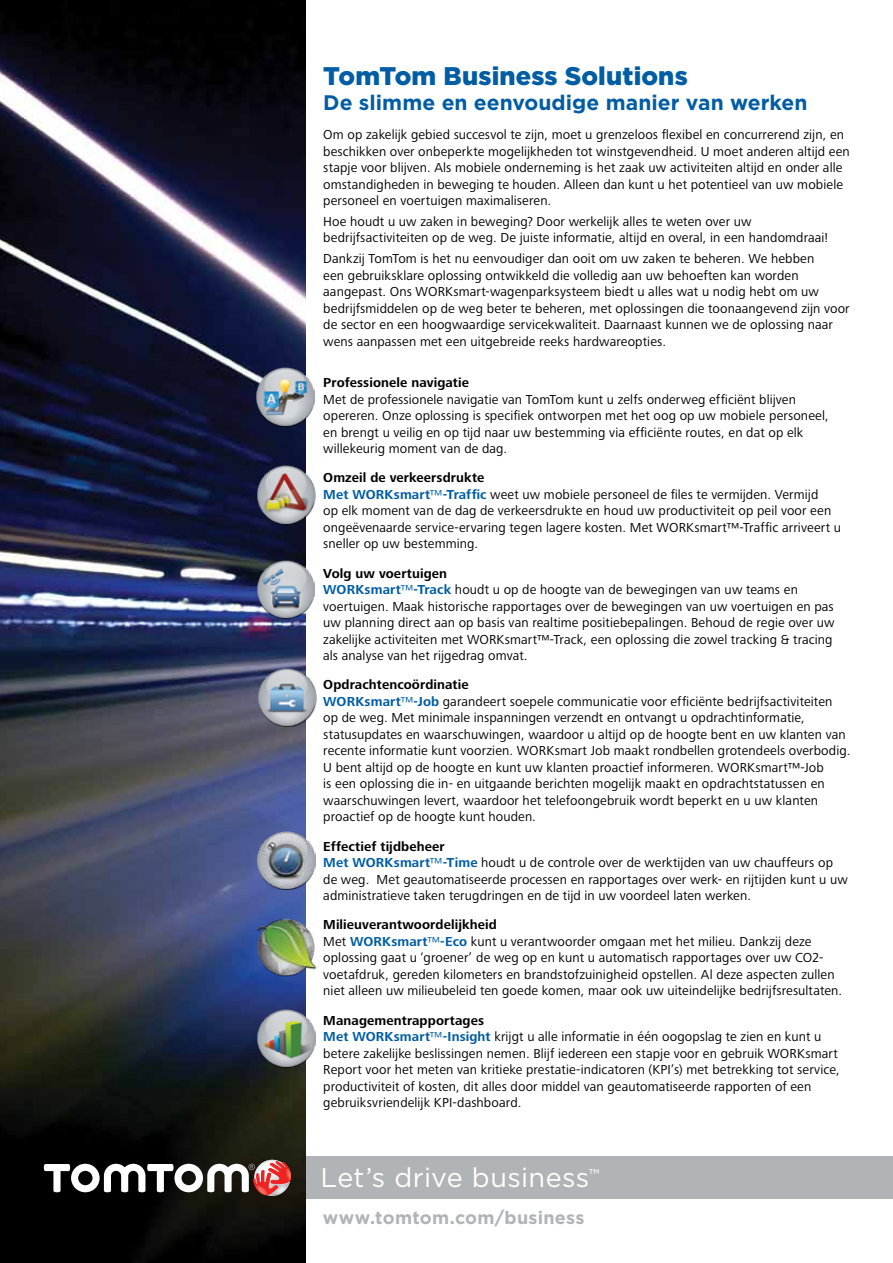
<style>
.page{position:relative;width:893px;height:1263px;background:#fff}
.page>*{position:absolute;margin:0;border:0;box-sizing:border-box;transform-origin:0 0}
.t1{font:27px "Gotham";letter-spacing:.01em;color:#fff}
.t2{font:900 25.5px "Gotham";letter-spacing:.005em;color:#005da4}
.t3{font:700 21px "Gotham";color:#005da4}
.t4{font:700 18px "Gotham";letter-spacing:.015em;color:#b1b4b6}
.t5{font:13.5px/16.5px "Frutiger Next Pro";letter-spacing:.01em;color:#000}
.t6{font:700 13.5px "Frutiger Next Pro";letter-spacing:.01em;color:#000}
.s1{font-weight:700}
.s2{font-weight:700;color:#005da4}
.s3{color:#005da4}
</style>
<div class="page">
<div style="left:281px;top:1157px;width:612px;height:42px;background:#b1b4b6"></div>
<img style="left:0;top:0;width:306px;height:1263px">
<svg style="left:44px;top:1160px;width:247px;height:36px"></svg>
<div style="left:257px;top:467px;width:58px;height:58px;background:#000;opacity:.75"></div>
<img style="left:257px;top:466px;width:58px;height:57px">
<div style="left:256px;top:369px;width:59px;height:57px;background:#000;opacity:.75"></div>
<img style="left:257px;top:368px;width:57px;height:57px">
<img style="left:257px;top:560px;width:58px;height:58px">
<img style="left:258px;top:668px;width:58px;height:58px">
<img style="left:257px;top:1009px;width:58px;height:58px">
<div style="left:258px;top:832px;width:58px;height:58px;background:#000;opacity:.75"></div>
<img style="left:258px;top:831px;width:57px;height:58px">
<img style="left:254px;top:916px;width:63px;height:62px">
<h2 class="t2" style="left:323px;top:61px;width:366px">TomTom Business Solutions</h2>
<h3 class="t3" style="left:323px;top:90px;width:486px">De slimme en eenvoudige manier van werken</h3>
<p class="t5" style="left:323px;top:126px;width:528px">Om op zakelijk gebied succesvol te zijn, moet u grenzeloos flexibel en concurrerend zijn, en beschikken over onbeperkte mogelijkheden tot winstgevendheid. U moet anderen altijd een stapje voor blijven. Als mobiele onderneming is het zaak uw activiteiten altijd en onder alle omstandigheden in beweging te houden. Alleen dan kunt u het potentieel van uw mobiele personeel en voertuigen maximaliseren.</p>
<p class="t5" style="left:323px;top:213px;width:506px">Hoe houdt u uw zaken in beweging? Door werkelijk alles te weten over uw bedrijfsactiviteiten op de weg. De juiste informatie, altijd en overal, in een handomdraai!</p>
<p class="t5" style="left:323px;top:250px;width:528px">Dankzij TomTom is het nu eenvoudiger dan ooit om uw zaken te beheren. We hebben<br>een gebruiksklare oplossing ontwikkeld die volledig aan uw behoeften kan worden aangepast. Ons WORKsmart-wagenparksysteem biedt u alles wat u nodig hebt om uw bedrijfsmiddelen op de weg beter te beheren, met oplossingen die toonaangevend zijn voor de sector en een hoogwaardige servicekwaliteit. Daarnaast kunnen we de oplossing naar wens aanpassen met een uitgebreide reeks hardwareopties.</p>
<p class="t6" style="left:323px;top:375px;width:147px">Professionele navigatie</p>
<p class="t5" style="left:323px;top:391px;width:507px">Met de professionele navigatie van TomTom kunt u zelfs onderweg efficiënt blijven opereren. Onze oplossing is specifiek ontworpen met het oog op uw mobiele personeel, en brengt u veilig en op tijd naar uw bestemming via efficiënte routes, en dat op elk willekeurig moment van de dag.</p>
<p class="t5" style="left:323px;top:470px;width:519px"><span class="s1">Omzeil de verkeersdrukte<br></span><span class="s2">Met WORKsmart</span><span class="s3">™</span><span class="s2">-Traffic</span> weet uw mobiele personeel de files te vermijden. Vermijd<br>op elk moment van de dag de verkeersdrukte en houd uw productiviteit op peil voor een ongeëvenaarde service-ervaring tegen lagere kosten. Met WORKsmart™-Traffic arriveert u sneller op uw bestemming.</p>
<p class="t5" style="left:323px;top:565px;width:513px"><span class="s1">Volg uw voertuigen<br></span><span class="s2">WORKsmart</span><span class="s3">™</span><span class="s2">-Track</span> houdt u op de hoogte van de bewegingen van uw teams en voertuigen. Maak historische rapportages over de bewegingen van uw voertuigen en pas uw planning direct aan op basis van realtime positiebepalingen. Behoud de regie over uw zakelijke activiteiten met WORKsmart™-Track, een oplossing die zowel tracking &amp; tracing als analyse van het rijgedrag omvat.</p>
<p class="t5" style="left:323px;top:677px;width:529px"><span class="s1">Opdrachtencoördinatie<br></span><span class="s2">WORKsmart</span><span class="s3">™</span><span class="s2">-Job</span> garandeert soepele communicatie voor efficiënte bedrijfsactiviteiten op de weg. Met minimale inspanningen verzendt en ontvangt u opdrachtinformatie, statusupdates en waarschuwingen, waardoor u altijd op de hoogte bent en uw klanten van recente informatie kunt voorzien. WORKsmart Job maakt rondbellen grotendeels overbodig.<br>U bent altijd op de hoogte en kunt uw klanten proactief informeren. WORKsmart™-Job<br>is een oplossing die in- en uitgaande berichten mogelijk maakt en opdrachtstatussen en waarschuwingen levert, waardoor het telefoongebruik wordt beperkt en u uw klanten proactief op de hoogte kunt houden.</p>
<p class="t5" style="left:323px;top:838px;width:526px"><span class="s1">Effectief tijdbeheer<br></span><span class="s2">Met WORKsmart</span><span class="s3">™</span><span class="s2">-Time</span> houdt u de controle over de werktijden van uw chauffeurs op de weg. Met geautomatiseerde processen en rapportages over werk- en rijtijden kunt u uw administratieve taken terugdringen en de tijd in uw voordeel laten werken.</p>
<p class="t5" style="left:323px;top:917px;width:520px"><span class="s1">Milieuverantwoordelijkheid<br></span>Met <span class="s2">WORKsmart</span><span class="s3">™</span><span class="s2">-Eco</span> kunt u verantwoorder omgaan met het milieu. Dankzij deze oplossing gaat u ‘groener’ de weg op en kunt u automatisch rapportages over uw CO2- voetafdruk, gereden kilometers en brandstofzuinigheid opstellen. Al deze aspecten zullen niet alleen uw milieubeleid ten goede komen, maar ook uw uiteindelijke bedrijfsresultaten.</p>
<p class="t5" style="left:323px;top:1012px;width:518px"><span class="s1">Managementrapportages<br></span><span class="s2">Met WORKsmart</span><span class="s3">™</span><span class="s2">-Insight</span> krijgt u alle informatie in één oogopslag te zien en kunt u betere zakelijke beslissingen nemen. Blijf iedereen een stapje voor en gebruik WORKsmart Report voor het meten van kritieke prestatie-indicatoren (KPI’s) met betrekking tot service, productiviteit of kosten, dit alles door middel van geautomatiseerde rapporten of een gebruiksvriendelijk KPI-dashboard.</p>
<h1 class="t1" style="left:321px;top:1163px;width:281px">Let’s drive business<sup>™</sup></h1>
<h3 class="t4" style="left:323px;top:1207px;width:263px">www.tomtom.com/business</h3>
</div>
